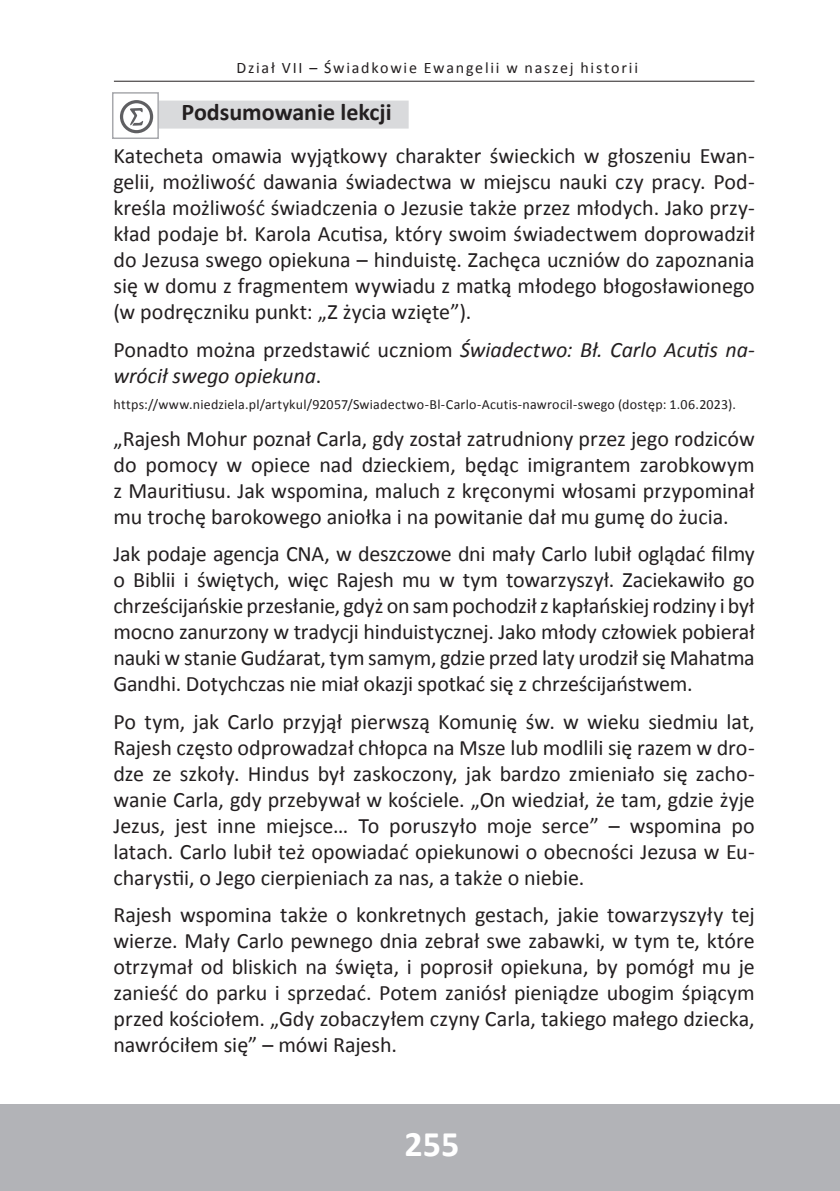
<style>
.page{position:relative;width:840px;height:1191px;background:#fff}
.page>*{position:absolute;margin:0;border:0;box-sizing:border-box;transform-origin:0 0}
.t1{font:700 36px "Calibri";color:#fff}
.t2{font:700 24px "Calibri";color:#231f20}
.t3{font:22px/26px "Calibri";letter-spacing:-.005em;color:#231f20;text-align:justify}
.t4{font:italic 22px/26px "Calibri";letter-spacing:-.005em;color:#231f20}
.t5{font:16px "Calibri";letter-spacing:.11em;color:#231f20}
.t6{font:14px "Calibri";letter-spacing:.015em;color:#231f20}
.s1{font-style:normal}
</style>
<div class="page">
<hr style="left:0;top:1104px;width:1px;height:87px;background:#b2b3b7">
<div style="left:1px;top:1104px;width:838px;height:87px;background:#b2b3b7"></div>
<hr style="left:114px;top:81px;width:640px;height:1px;background:#231f20">
<div style="left:159px;top:101px;width:249px;height:28px;background:#d9dadc"></div>
<div style="left:112px;top:92px;width:47px;height:47px;border:2px solid #a8a9ad"></div>
<div style="left:114px;top:94px;width:43px;height:43px;background:#fff"></div>
<svg style="left:120px;top:100px;width:33px;height:33px"></svg>
<p class="t5" style="left:236px;top:58px;width:403px">Dział VII – Świadkowie Ewangelii w naszej historii</p>
<p class="t2" style="left:181px;top:97px;width:211px">Podsumowanie lekcji</p>
<p class="t3" style="left:113px;top:143px;width:642px">Katecheta omawia wyjątkowy charakter świeckich w głoszeniu Ewan&shy;gelii, możliwość dawania świadectwa w miejscu nauki czy pracy. Pod&shy;kreśla możliwość świadczenia o Jezusie także przez młodych. Jako przy&shy;kład podaje bł. Karola Acutisa, który swoim świadectwem doprowadził do Jezusa swego opiekuna – hinduistę. Zachęca uczniów do zapoznania się w domu z fragmentem wywiadu z matką młodego błogosławionego (w podręczniku punkt: „Z życia wzięte”).</p>
<p class="t4" style="left:113px;top:335px;width:642px"><span class="s1">Ponadto można przedstawić uczniom</span> Świadectwo: Bł. Carlo Acutis na&shy;wrócił swego opiekuna<span class="s1">.</span></p>
<p class="t6" style="left:113px;top:395px;width:623px">https://www.niedziela.pl/artykul/92057/Swiadectwo-Bl-Carlo-Acutis-nawrocil-swego (dostęp: 1.06.2023).</p>
<p class="t3" style="left:113px;top:425px;width:642px">„Rajesh Mohur poznał Carla, gdy został zatrudniony przez jego rodziców do pomocy w opiece nad dzieckiem, będąc imigrantem zarobkowym z Mauritiusu. Jak wspomina, maluch z kręconymi włosami przypominał mu trochę barokowego aniołka i na powitanie dał mu gumę do żucia.</p>
<p class="t3" style="left:113px;top:541px;width:642px">Jak podaje agencja CNA, w deszczowe dni mały Carlo lubił oglądać filmy o Biblii i świętych, więc Rajesh mu w tym towarzyszył. Zaciekawiło go chrześcijańskie przesłanie, gdyż on sam pochodził z kapłańskiej rodziny i był mocno zanurzony w tradycji hinduistycznej. Jako młody człowiek pobierał nauki w stanie Gudźarat, tym samym, gdzie przed laty urodził się Mahatma Gandhi. Dotychczas nie miał okazji spotkać się z chrześcijaństwem.</p>
<p class="t3" style="left:113px;top:708px;width:642px">Po tym, jak Carlo przyjął pierwszą Komunię św. w wieku siedmiu lat, Rajesh często odprowadzał chłopca na Msze lub modlili się razem w dro&shy;dze ze szkoły. Hindus był zaskoczony, jak bardzo zmieniało się zacho&shy;wanie Carla, gdy przebywał w kościele. „On wiedział, że tam, gdzie żyje Jezus, jest inne miejsce… To poruszyło moje serce” – wspomina po latach. Carlo lubił też opowiadać opiekunowi o obecności Jezusa w Eu&shy;charystii, o Jego cierpieniach za nas, a także o niebie.</p>
<p class="t3" style="left:113px;top:902px;width:642px">Rajesh wspomina także o konkretnych gestach, jakie towarzyszyły tej wierze. Mały Carlo pewnego dnia zebrał swe zabawki, w tym te, które otrzymał od bliskich na święta, i poprosił opiekuna, by pomógł mu je zanieść do parku i sprzedać. Potem zaniósł pieniądze ubogim śpiącym przed kościołem. „Gdy zobaczyłem czyny Carla, takiego małego dziecka, nawróciłem się” – mówi Rajesh.</p>
<h1 class="t1" style="left:404px;top:1120px;width:56px">255</h1>
</div>
